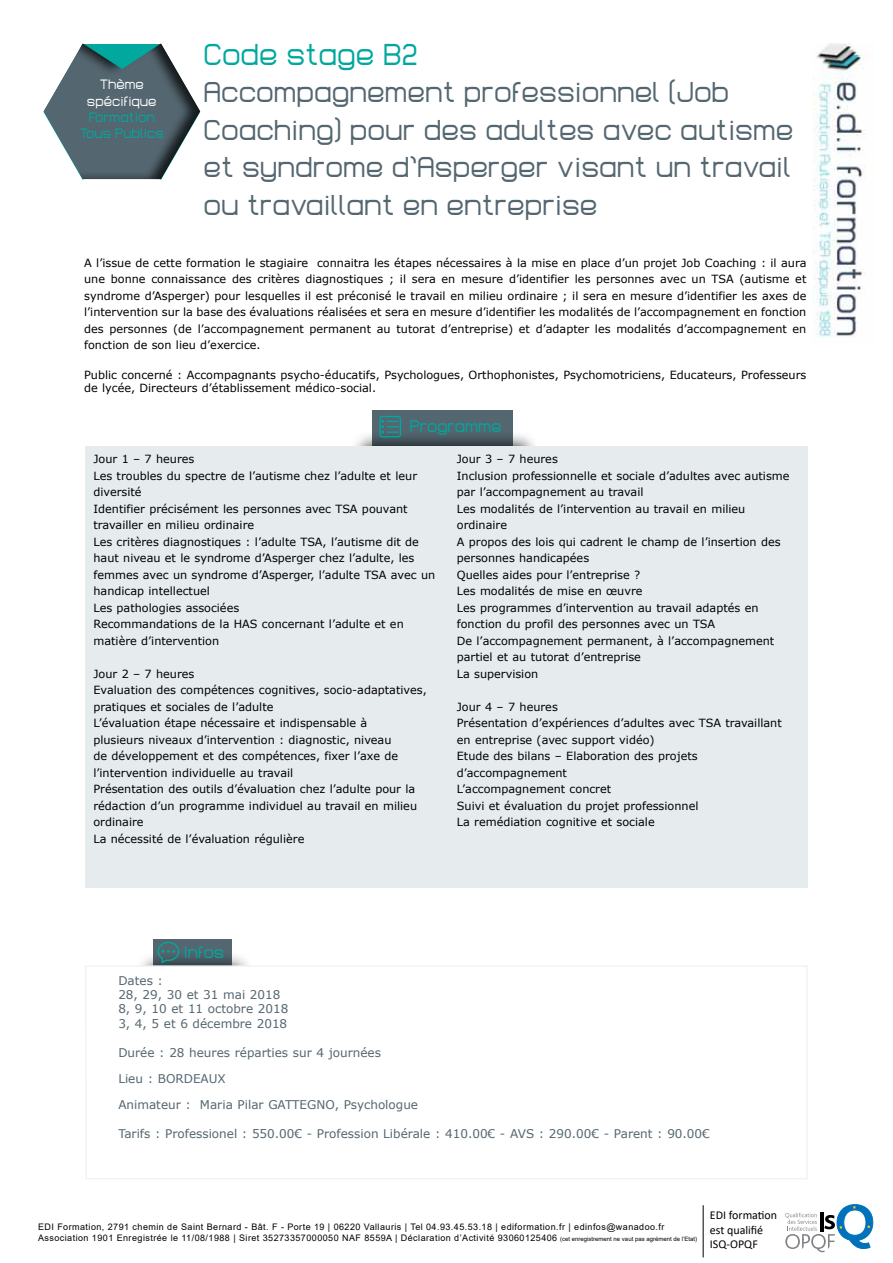
<style>
.page{position:relative;width:893px;height:1263px;background:#fff}
.page>*{position:absolute;margin:0;border:0;box-sizing:border-box;transform-origin:0 0}
.t1{font:30px "Lastwaerkregular";color:#00a89e}
.t2{font:28.5px/37.5px "Lastwaerkregular";color:#546670}
.t3{font:16.5px "Lastwaerkregular";color:#00a89e}
.t4{font:13.5px/16.2px "Lastwaerkregular";color:#00a89e;text-align:center}
.t5{font:13.5px/16.2px "Lastwaerkregular";color:#fff;text-align:center}
.t6{font:12px/14.4px "Verdana";color:#546670}
.t7{font:12px/14.4px "Calibri";color:#000}
.t8{font:11.25px/16.5px "Verdana";color:#000}
.t9{font:9px/10.8px "Arial";letter-spacing:.05em;color:#000}
.s1{font-size:6px}
</style>
<div class="page">
<img style="left:813px;top:44px;width:52px;height:294px">
<svg style="left:785px;top:1204px;width:88px;height:48px"></svg>
<hr style="left:703px;top:1205px;width:1px;height:52px;background:#000">
<div style="left:372px;top:410px;width:140px;height:86px;background:#546670"></div>
<div style="left:350px;top:431px;width:190px;height:63px;background:#000;opacity:.8"></div>
<svg style="left:379px;top:416px;width:22px;height:21px"></svg>
<div style="left:85px;top:446px;width:723px;height:441px;background:#e6ebee"></div>
<div style="left:41px;top:41px;width:160px;height:138px;background:#000;opacity:.75"></div>
<div style="left:154px;top:940px;width:78px;height:85px;background:#546670"></div>
<div style="left:135px;top:951px;width:118px;height:64px;background:#000;opacity:.8"></div>
<div style="left:86px;top:966px;width:721px;height:213px;background:#fff"></div>
<div style="left:85px;top:965px;width:723px;height:214px;border:2px solid #f0f3f5"></div>
<svg style="left:158px;top:942px;width:21px;height:22px"></svg>
<h1 class="t1" style="left:203px;top:35px;width:216px">Code stage B2</h1>
<h2 class="t2" style="left:203px;top:72px;width:591px">Accompagnement professionnel (Job Coaching) pour des adultes avec autisme et syndrome d’Asperger visant un travail ou travaillant en entreprise</h2>
<p class="t8" style="left:84px;top:254px;width:724px;text-align:justify">A l’issue de cette formation le stagiaire connaitra les étapes nécessaires à la mise en place d’un projet Job Coaching : il aura une bonne connaissance des critères diagnostiques ; il sera en mesure d’identifier les personnes avec un TSA (autisme et syndrome d’Asperger) pour lesquelles il est préconisé le travail en milieu ordinaire ; il sera en mesure d’identifier les axes de l’intervention sur la base des évaluations réalisées et sera en mesure d’identifier les modalités de l’accompagnement en fonction des personnes (de l’accompagnement permanent au tutorat d’entreprise) et d’adapter les modalités d’accompagnement en fonction de son lieu d’exercice.</p>
<p class="t8" style="left:84px;top:368px;width:724px;line-height:12.9px">Public concerné : Accompagnants psycho-éducatifs, Psychologues, Orthophonistes, Psychomotriciens, Educateurs, Professeurs de lycée, Directeurs d’établissement médico-social.</p>
<p class="t5" style="left:87px;top:76px;width:71px">Thème spécifique</p>
<p class="t4" style="left:80px;top:108px;width:86px">Formation<br>Tous Publics</p>
<h3 class="t3" style="left:410px;top:416px;width:93px">Programme</h3>
<p class="t8" style="left:93px;top:451px;width:343px">Jour 1 – 7 heures<br>Les troubles du spectre de l’autisme chez l’adulte et leur diversité<br>Identifier précisément les personnes avec TSA pouvant travailler en milieu ordinaire<br>Les critères diagnostiques : l’adulte TSA, l’autisme dit de haut niveau et le syndrome d’Asperger chez l’adulte, les femmes avec un syndrome d’Asperger, l’adulte TSA avec un handicap intellectuel<br>Les pathologies associées<br>Recommandations de la HAS concernant l’adulte et en matière d’intervention</p>
<p class="t8" style="left:93px;top:665px;width:335px">Jour 2 – 7 heures<br>Evaluation des compétences cognitives, socio-adaptatives, pratiques et sociales de l’adulte<br>L’évaluation étape nécessaire et indispensable à<br>plusieurs niveaux d’intervention : diagnostic, niveau<br>de développement et des compétences, fixer l’axe de l’intervention individuelle au travail<br>Présentation des outils d’évaluation chez l’adulte pour la rédaction d’un programme individuel au travail en milieu ordinaire<br>La nécessité de l’évaluation régulière</p>
<p class="t8" style="left:457px;top:451px;width:334px">Jour 3 – 7 heures<br>Inclusion professionnelle et sociale d’adultes avec autisme par l’accompagnement au travail<br>Les modalités de l’intervention au travail en milieu ordinaire<br>A propos des lois qui cadrent le champ de l’insertion des personnes handicapées<br>Quelles aides pour l’entreprise ?<br>Les modalités de mise en œuvre<br>Les programmes d’intervention au travail adaptés en fonction du profil des personnes avec un TSA<br>De l’accompagnement permanent, à l’accompagnement partiel et au tutorat d’entreprise<br>La supervision</p>
<p class="t8" style="left:457px;top:698px;width:326px">Jour 4 – 7 heures<br>Présentation d’expériences d’adultes avec TSA travaillant en entreprise (avec support vidéo)<br>Etude des bilans – Elaboration des projets d’accompagnement<br>L’accompagnement concret<br>Suivi et évaluation du projet professionnel<br>La remédiation cognitive et sociale</p>
<h3 class="t3" style="left:184px;top:942px;width:42px">Infos</h3>
<p class="t6" style="left:118px;top:973px;width:172px">Dates :<br>28, 29, 30 et 31 mai 2018<br>8, 9, 10 et 11 octobre 2018<br>3, 4, 5 et 6 décembre 2018</p>
<p class="t6" style="left:118px;top:1039px;width:264px;line-height:26.4px">Durée : 28 heures réparties sur 4 journées<br>Lieu : BORDEAUX</p>
<p class="t6" style="left:118px;top:1098px;width:301px">Animateur : Maria Pilar GATTEGNO, Psychologue</p>
<p class="t6" style="left:118px;top:1126px;width:593px">Tarifs : Professionel : 550.00€ - Profession Libérale : 410.00€ - AVS : 290.00€ - Parent : 90.00€</p>
<p class="t9" style="left:38px;top:1221px;width:660px">EDI Formation, 2791 chemin de Saint Bernard - Bât. F - Porte 19 | 06220 Vallauris | Tel 04.93.45.53.18 | ediformation.fr | edinfos@wanadoo.fr<br>Association 1901 Enregistrée le 11/08/1988 | Siret 35273357000050 NAF 8559A | Déclaration d’Activité 93060125406 <span class="s1">(cet enregistrement ne vaut pas agrément de l’Etat)</span></p>
<p class="t7" style="left:710px;top:1208px;width:69px">EDI formation est qualifié<br>ISQ-OPQF</p>
</div>
